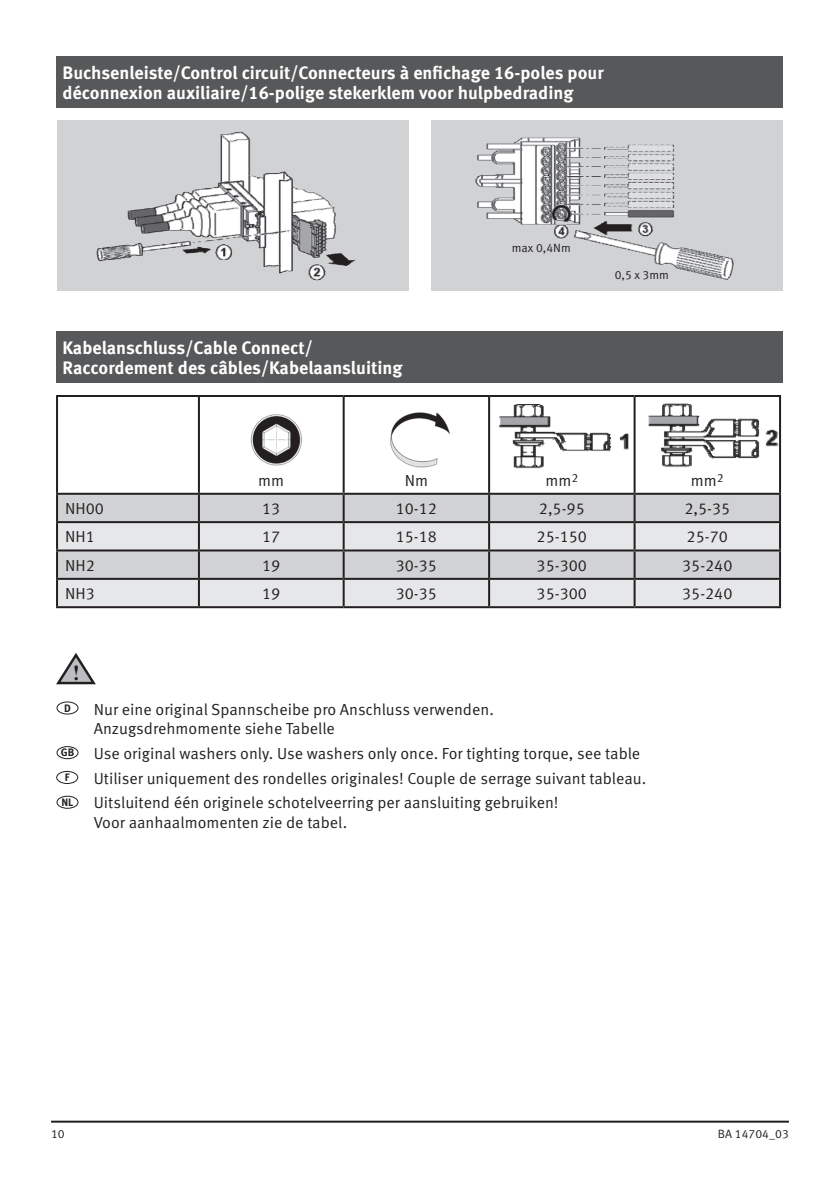
<style>
.page{position:relative;width:840px;height:1191px;background:#fff}
.page>*{position:absolute;margin:0;border:0;box-sizing:border-box;transform-origin:0 0}
.t1{font:700 21.2px "Times New Roman";color:#231f20}
.t2{font:700 18px/20px "Meta Pro";color:#fff}
.t3{font:16px/19.2px "Meta Pro";color:#231f20}
.t4{font:12px "Meta Pro";color:#231f20}
.t5{font:700 10.8px "Meta Pro";color:#231f20}
</style>
<div class="page">
<hr style="left:51px;top:1120px;width:737px;height:2px;background:#231f20">
<div style="left:57px;top:57px;width:725px;height:51px;background:#57585a"></div>
<div style="left:57px;top:332px;width:725px;height:51px;background:#57585a"></div>
<div style="left:57px;top:120px;width:351px;height:171px;background:#d1d2d4"></div>
<div style="left:431px;top:120px;width:351px;height:171px;background:#d1d2d4"></div>
<img style="left:96px;top:131px;width:260px;height:150px">
<img style="left:475px;top:137px;width:259px;height:143px">
<svg style="left:56px;top:653px;width:40px;height:32px"></svg>
<div style="left:57px;top:701px;width:21px;height:13px;border:1px solid #231f20;border-radius:50%"></div>
<div style="left:57px;top:746px;width:21px;height:13px;border:1px solid #231f20;border-radius:50%"></div>
<div style="left:56px;top:771px;width:22px;height:13px;border:1px solid #231f20;border-radius:50%"></div>
<div style="left:57px;top:796px;width:21px;height:12px;border:1px solid #231f20;border-radius:50%"></div>
<div style="left:58px;top:495px;width:720px;height:26px;background:#d1d2d4"></div>
<svg style="left:58px;top:523px;width:720px;height:83px;background:#dcdddf"></svg>
<hr style="left:56px;top:395px;width:143px;height:2px;background:#231f20">
<hr style="left:56px;top:397px;width:2px;height:96px;background:#231f20">
<hr style="left:199px;top:395px;width:144px;height:2px;background:#231f20">
<hr style="left:198px;top:397px;width:2px;height:96px;background:#231f20">
<hr style="left:343px;top:395px;width:146px;height:2px;background:#231f20">
<hr style="left:342px;top:397px;width:2px;height:96px;background:#231f20">
<hr style="left:488px;top:397px;width:2px;height:96px;background:#231f20">
<hr style="left:634px;top:395px;width:146px;height:2px;background:#231f20">
<hr style="left:633px;top:397px;width:2px;height:96px;background:#231f20">
<hr style="left:778px;top:397px;width:2px;height:96px;background:#231f20">
<hr style="left:56px;top:493px;width:143px;height:2px;background:#231f20">
<hr style="left:56px;top:495px;width:2px;height:26px;background:#231f20">
<hr style="left:199px;top:493px;width:144px;height:2px;background:#231f20">
<hr style="left:198px;top:495px;width:2px;height:26px;background:#231f20">
<hr style="left:343px;top:493px;width:146px;height:2px;background:#231f20">
<hr style="left:342px;top:495px;width:2px;height:26px;background:#231f20">
<hr style="left:489px;top:493px;width:145px;height:2px;background:#231f20">
<hr style="left:488px;top:495px;width:2px;height:26px;background:#231f20">
<hr style="left:634px;top:493px;width:146px;height:2px;background:#231f20">
<hr style="left:633px;top:495px;width:2px;height:26px;background:#231f20">
<hr style="left:778px;top:495px;width:2px;height:26px;background:#231f20">
<hr style="left:56px;top:521px;width:143px;height:2px;background:#231f20">
<hr style="left:56px;top:523px;width:2px;height:26px;background:#231f20">
<hr style="left:199px;top:521px;width:144px;height:2px;background:#231f20">
<hr style="left:198px;top:523px;width:2px;height:26px;background:#231f20">
<hr style="left:343px;top:521px;width:146px;height:2px;background:#231f20">
<hr style="left:342px;top:523px;width:2px;height:26px;background:#231f20">
<hr style="left:489px;top:521px;width:145px;height:2px;background:#231f20">
<hr style="left:488px;top:523px;width:2px;height:26px;background:#231f20">
<hr style="left:634px;top:521px;width:146px;height:2px;background:#231f20">
<hr style="left:633px;top:523px;width:2px;height:26px;background:#231f20">
<hr style="left:778px;top:523px;width:2px;height:26px;background:#231f20">
<hr style="left:56px;top:549px;width:143px;height:2px;background:#231f20">
<hr style="left:56px;top:551px;width:2px;height:27px;background:#231f20">
<hr style="left:199px;top:549px;width:144px;height:2px;background:#231f20">
<hr style="left:198px;top:551px;width:2px;height:27px;background:#231f20">
<hr style="left:343px;top:549px;width:146px;height:2px;background:#231f20">
<hr style="left:342px;top:551px;width:2px;height:27px;background:#231f20">
<hr style="left:489px;top:549px;width:145px;height:2px;background:#231f20">
<hr style="left:488px;top:551px;width:2px;height:27px;background:#231f20">
<hr style="left:634px;top:549px;width:146px;height:2px;background:#231f20">
<hr style="left:633px;top:551px;width:2px;height:27px;background:#231f20">
<hr style="left:778px;top:551px;width:2px;height:27px;background:#231f20">
<hr style="left:56px;top:578px;width:143px;height:2px;background:#231f20">
<hr style="left:56px;top:580px;width:2px;height:26px;background:#231f20">
<hr style="left:199px;top:578px;width:144px;height:2px;background:#231f20">
<hr style="left:198px;top:580px;width:2px;height:26px;background:#231f20">
<hr style="left:343px;top:578px;width:146px;height:2px;background:#231f20">
<hr style="left:342px;top:580px;width:2px;height:26px;background:#231f20">
<hr style="left:489px;top:578px;width:145px;height:2px;background:#231f20">
<hr style="left:488px;top:580px;width:2px;height:26px;background:#231f20">
<hr style="left:634px;top:578px;width:146px;height:2px;background:#231f20">
<hr style="left:633px;top:580px;width:2px;height:26px;background:#231f20">
<hr style="left:778px;top:580px;width:2px;height:26px;background:#231f20">
<hr style="left:56px;top:606px;width:143px;height:2px;background:#231f20">
<hr style="left:199px;top:606px;width:144px;height:2px;background:#231f20">
<hr style="left:343px;top:606px;width:146px;height:2px;background:#231f20">
<hr style="left:489px;top:606px;width:145px;height:2px;background:#231f20">
<hr style="left:634px;top:606px;width:146px;height:2px;background:#231f20">
<img style="left:488px;top:395px;width:146px;height:79px">
<img style="left:648px;top:395px;width:134px;height:75px">
<img style="left:390px;top:412px;width:60px;height:56px">
<img style="left:250px;top:414px;width:52px;height:52px">
<p class="t2" style="left:62px;top:63px;width:542px">Buchsenleiste/Control circuit/Connecteurs à enfichage 16-poles pour déconnexion auxiliaire/16-polige stekerklem voor hulpbedrading</p>
<p class="t2" style="left:62px;top:338px;width:341px">Kabelanschluss/Cable Connect/<br>Raccordement des câbles/Kabelaansluiting</p>
<p class="t4" style="left:511px;top:241px;width:60px">max 0,4Nm</p>
<p class="t4" style="left:614px;top:268px;width:56px">0,5 x 3mm</p>
<p class="t3" style="left:258px;top:471px;width:27px">mm</p>
<p class="t3" style="left:404px;top:471px;width:25px">Nm</p>
<p class="t3" style="left:545px;top:471px;width:34px">mm<sup>2</sup></p>
<p class="t3" style="left:690px;top:471px;width:34px">mm<sup>2</sup></p>
<p class="t3" style="left:65px;top:499px;width:40px">NH00</p>
<p class="t3" style="left:262px;top:499px;width:20px">13</p>
<p class="t3" style="left:395px;top:499px;width:43px">10-12</p>
<p class="t3" style="left:538px;top:499px;width:47px">2,5-95</p>
<p class="t3" style="left:684px;top:499px;width:47px">2,5-35</p>
<p class="t3" style="left:65px;top:527px;width:31px">NH1</p>
<p class="t3" style="left:262px;top:527px;width:20px">17</p>
<p class="t3" style="left:395px;top:527px;width:43px">15-18</p>
<p class="t3" style="left:536px;top:527px;width:52px">25-150</p>
<p class="t3" style="left:686px;top:527px;width:43px">25-70</p>
<p class="t3" style="left:65px;top:556px;width:31px">NH2</p>
<p class="t3" style="left:262px;top:556px;width:20px">19</p>
<p class="t3" style="left:395px;top:556px;width:43px">30-35</p>
<p class="t3" style="left:536px;top:556px;width:52px">35-300</p>
<p class="t3" style="left:681px;top:556px;width:52px">35-240</p>
<p class="t3" style="left:65px;top:584px;width:31px">NH3</p>
<p class="t3" style="left:262px;top:584px;width:20px">19</p>
<p class="t3" style="left:395px;top:584px;width:43px">30-35</p>
<p class="t3" style="left:536px;top:584px;width:52px">35-300</p>
<p class="t3" style="left:681px;top:584px;width:52px">35-240</p>
<p class="t1" style="left:73px;top:657px;width:9px">!</p>
<p class="t5" style="left:64px;top:701px;width:8px">D</p>
<p class="t5" style="left:61px;top:745px;width:15px">GB</p>
<p class="t5" style="left:65px;top:770px;width:6px">F</p>
<p class="t5" style="left:61px;top:795px;width:13px">NL</p>
<p class="t3" style="left:94px;top:699px;width:401px">Nur eine original Spannscheibe pro Anschluss verwenden.</p>
<p class="t3" style="left:94px;top:719px;width:242px">Anzugsdrehmomente siehe Tabelle</p>
<p class="t3" style="left:94px;top:743px;width:547px">Use original washers only. Use washers only once. For tighting torque, see table</p>
<p class="t3" style="left:94px;top:768px;width:553px">Utiliser uniquement des rondelles originales! Couple de serrage suivant tableau.</p>
<p class="t3" style="left:94px;top:793px;width:466px">Uitsluitend één originele schotelveerring per aansluiting gebruiken!<br>Voor aanhaalmomenten zie de tabel.</p>
<p class="t4" style="left:51px;top:1126px;width:15px">10</p>
<p class="t4" style="left:717px;top:1126px;width:73px">BA 14704_03</p>
</div>
